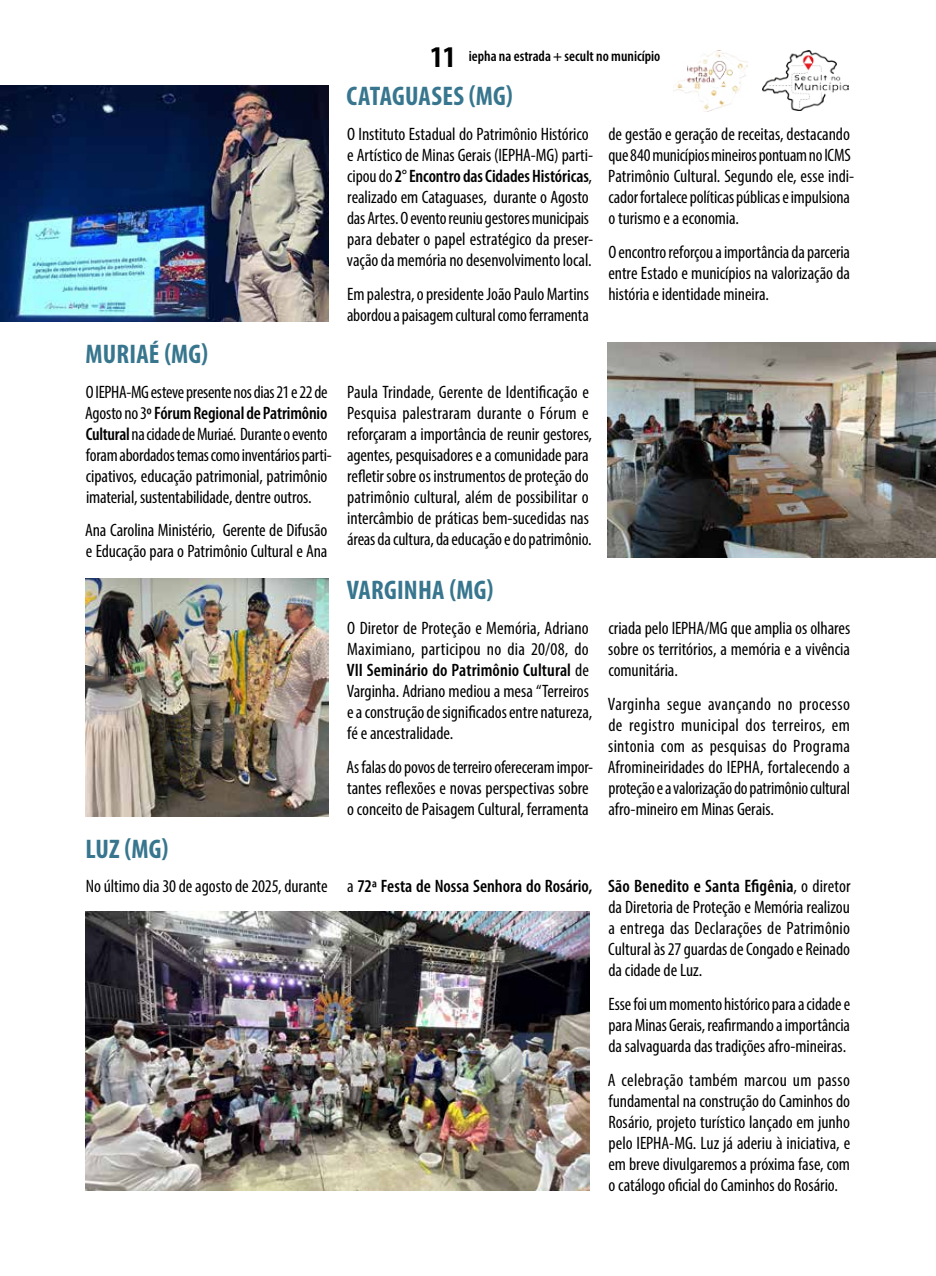
<style>
.page{position:relative;width:936px;height:1276px;background:#fff}
.page>*{position:absolute;margin:0;border:0;box-sizing:border-box;transform-origin:0 0}
.t1{font:700 condensed 27px "Myriad Pro";letter-spacing:.005em;color:#37768e}
.t2{font:condensed 18px/21px "Myriad Pro";letter-spacing:-.005em;color:#000}
.t3{font:600 condensed 15px "Myriad Pro";color:#000}
.s1{font-weight:700;font-size:30.3px}
.s2{font-weight:600}
</style>
<div class="page">
<img style="left:763px;top:50px;width:85px;height:61px">
<img style="left:673px;top:50px;width:74px;height:61px">
<img style="left:607px;top:342px;width:328px;height:215px">
<img style="left:85px;top:912px;width:504px;height:279px">
<img style="left:0;top:85px;width:328px;height:236px">
<img style="left:85px;top:578px;width:243px;height:238px">
<p class="t3" style="left:430px;top:47px;width:232px"><span class="s1">11</span> iepha na estrada + secult no município</p>
<h1 class="t1" style="left:85px;top:337px;width:124px">MURIAÉ (MG)</h1>
<p class="t2" style="left:85px;top:381px;width:248px">O IEPHA-MG esteve presente nos dias 21 e 22 de Agosto no 3<span class="s2">º Fórum Regional de Patrimônio Cultural</span> na cidade de Muriaé. Durante o evento foram abordados temas como inventários parti&shy;cipativos, educação patrimonial, patrimônio imaterial, sustentabilidade, dentre outros.</p>
<p class="t2" style="left:85px;top:519px;width:244px">Ana Carolina Ministério, Gerente de Difusão e Educação para o Patrimônio Cultural e Ana</p>
<h1 class="t1" style="left:346px;top:79px;width:168px">CATAGUASES (MG)</h1>
<p class="t2" style="left:347px;top:123px;width:248px">O Instituto Estadual do Patrimônio Histórico e Artístico de Minas Gerais (IEPHA-MG) parti&shy;cipou do <span class="s2">2° Encontro das Cidades Históricas</span>, realizado em Cataguases, durante o Agosto das Artes. O evento reuniu gestores municipais para debater o papel estratégico da preser&shy;vação da memória no desenvolvimento local.</p>
<p class="t2" style="left:347px;top:283px;width:243px">Em palestra, o presidente João Paulo Martins abordou a paisagem cultural como ferramenta</p>
<p class="t2" style="left:347px;top:381px;width:246px">Paula Trindade, Gerente de Identificação e Pesquisa palestraram durante o Fórum e reforçaram a importância de reunir gestores, agentes, pesquisadores e a comunidade para refletir sobre os instrumentos de proteção do patrimônio cultural, além de possibilitar o intercâmbio de práticas bem-sucedidas nas áreas da cultura, da educação e do patrimônio.</p>
<h1 class="t1" style="left:346px;top:573px;width:148px">VARGINHA (MG)</h1>
<p class="t2" style="left:346px;top:617px;width:247px">O Diretor de Proteção e Memória, Adriano Maximiano, participou no dia 20/08, do <span class="s2">VII Seminário do Patrimônio Cultural</span> de Varginha. Adriano mediou a mesa “Terreiros e a construção de significados entre natureza, fé e ancestralidade.</p>
<p class="t2" style="left:346px;top:756px;width:248px">As falas do povos de terreiro ofereceram impor&shy;tantes reflexões e novas perspectivas sobre o conceito de Paisagem Cultural, ferramenta</p>
<p class="t2" style="left:608px;top:123px;width:247px">de gestão e geração de receitas, destacando que 840 municípios mineiros pontuam no ICMS Patrimônio Cultural. Segundo ele, esse indi&shy;cador fortalece políticas públicas e impulsiona o turismo e a economia.</p>
<p class="t2" style="left:608px;top:241px;width:243px;text-align:justify">O encontro reforçou a importância da parceria entre Estado e municípios na valorização da história e identidade mineira.</p>
<p class="t2" style="left:608px;top:617px;width:243px;text-align:justify">criada pelo IEPHA/MG que amplia os olhares sobre os territórios, a memória e a vivência comunitária.</p>
<p class="t2" style="left:607px;top:693px;width:244px;text-align:justify">Varginha segue avançando no processo de registro municipal dos terreiros, em sintonia com as pesquisas do Programa Afromineiridades do IEPHA, fortalecendo a proteção e a valorização do patrimônio cultural afro-mineiro em Minas Gerais.</p>
<h1 class="t1" style="left:85px;top:831px;width:84px">LUZ (MG)</h1>
<p class="t2" style="left:608px;top:875px;width:244px;text-align:justify;text-indent:-522px">No último dia 30 de agosto de 2025, durante a <span class="s2">72ª Festa de Nossa Senhora do Rosário, São Benedito e Santa Efigênia</span>, o diretor da Diretoria de Proteção e Memória realizou a entrega das Declarações de Patrimônio Cultural às 27 guardas de Congado e Reinado da cidade de Luz.</p>
<p class="t2" style="left:608px;top:993px;width:243px;text-align:justify">Esse foi um momento histórico para a cidade e para Minas Gerais, reafirmando a importância da salvaguarda das tradições afro-mineiras.</p>
<p class="t2" style="left:607px;top:1069px;width:244px;text-align:justify">A celebração também marcou um passo fundamental na construção do Caminhos do Rosário, projeto turístico lançado em junho pelo IEPHA-MG. Luz já aderiu à iniciativa, e em breve divulgaremos a próxima fase, com o catálogo oficial do Caminhos do Rosário.</p>
</div>
